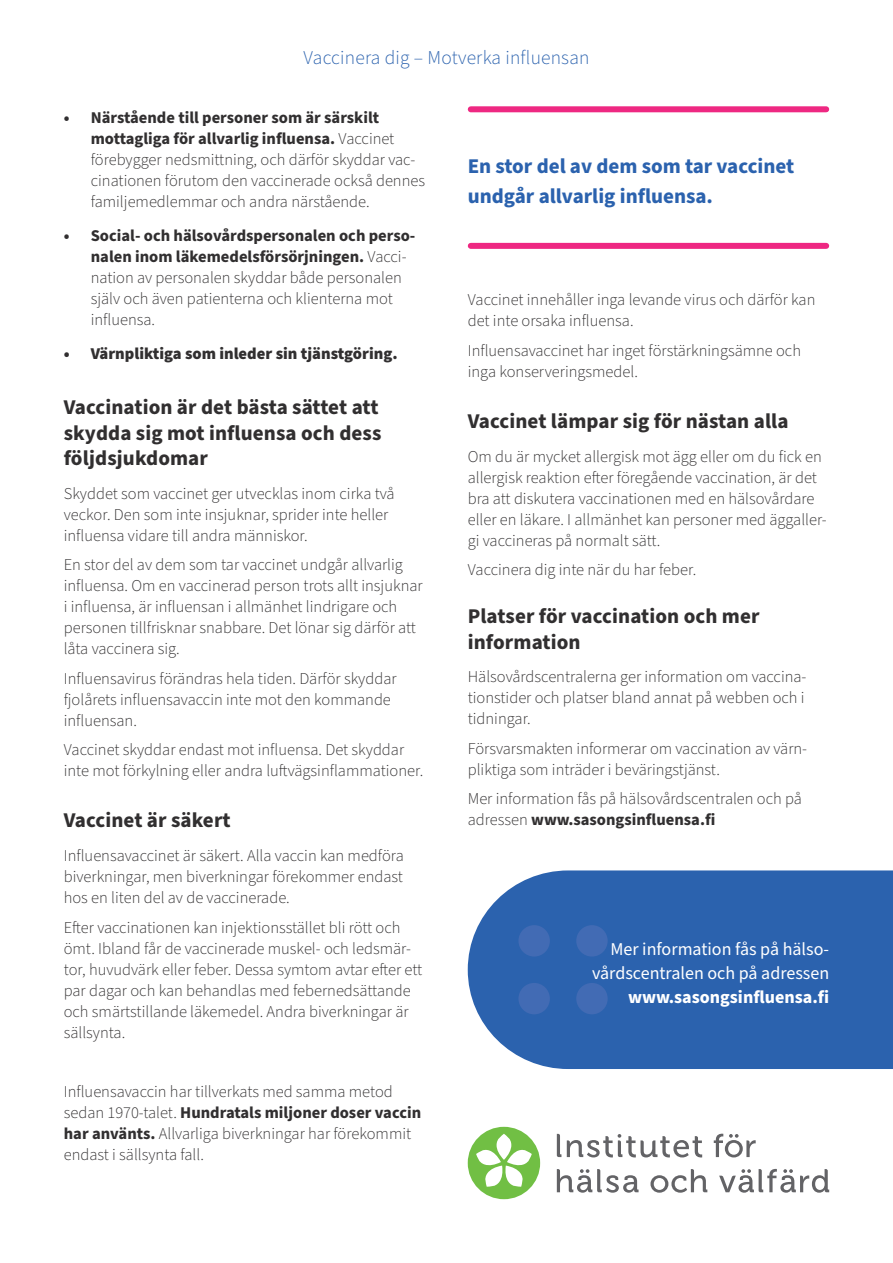
<style>
.page{position:relative;width:893px;height:1263px;background:#fff}
.page>*{position:absolute;margin:0;border:0;box-sizing:border-box;transform-origin:0 0}
.leipisotsikko{font:700 21px/25.5px "Source Sans Pro";letter-spacing:.005em;color:#312f30}
._2__otsikko{font:700 21px/30px "Source Sans Pro";color:#2b62ae}
.yläotsikko{font:300 19.5px "Source Sans Pro";letter-spacing:.01em;color:#2b62ae}
.nosto{font:18px/24px "Source Sans Pro";color:#fff;text-align:right}
.leipis{font:300 16.5px/21px "Source Sans Pro";color:#312f30}
.t1{font:900 16.5px "Source Sans Pro";color:#312f30}
.s1{font-weight:700}
</style>
<div class="page">
<div style="left:468px;top:870px;width:425px;height:199px;background:#2b62ae"></div>
<div style="left:576px;top:925px;width:32px;height:31px;background:#426bb4;border-radius:50%"></div>
<div style="left:518px;top:925px;width:32px;height:31px;background:#426bb4;border-radius:50%"></div>
<div style="left:576px;top:983px;width:32px;height:31px;background:#426bb4;border-radius:50%"></div>
<div style="left:518px;top:983px;width:32px;height:31px;background:#426bb4;border-radius:50%"></div>
<div style="left:471px;top:106px;width:355px;height:6px;background:#ee2882"></div>
<div style="left:471px;top:243px;width:355px;height:6px;background:#ee2882"></div>
<div style="left:468px;top:1127px;width:72px;height:72px;background:#71bf44;border-radius:50%"></div>
<svg style="left:476px;top:1134px;width:56px;height:53px"></svg>
<svg style="left:567px;top:1134px;width:135px;height:23px"></svg>
<svg style="left:557px;top:1134px;width:4px;height:23px"></svg>
<svg style="left:714px;top:1134px;width:42px;height:23px"></svg>
<svg style="left:557px;top:1169px;width:82px;height:24px"></svg>
<svg style="left:650px;top:1169px;width:57px;height:24px"></svg>
<svg style="left:719px;top:1169px;width:110px;height:24px"></svg>
<p class="yläotsikko" style="left:303px;top:44px;width:287px">Vaccinera dig – Motverka influensan</p>
<p class="leipis" style="left:91px;top:108px;width:336px;text-indent:-27px"><span class="s1">• Närstående till personer som är särskilt mottagliga för allvarlig influensa.</span> Vaccinet förebygger nedsmittning, och därför skyddar vac&shy;cinationen förutom den vaccinerade också dennes familjemedlemmar och andra närstående.</p>
<p class="leipis" style="left:91px;top:226px;width:326px;text-indent:-27px"><span class="s1">• Social- och hälsovårdspersonalen och perso&shy;nalen inom läkemedelsförsörjningen.</span> Vacci&shy;nation av personalen skyddar både personalen själv och även patienterna och klienterna mot influensa.</p>
<p class="t1" style="left:64px;top:342px;width:335px">• Värnpliktiga som inleder sin tjänstgöring.</p>
<p class="leipisotsikko" style="left:64px;top:395px;width:319px">Vaccination är det bästa sättet att skydda sig mot influensa och dess följdsjukdomar</p>
<p class="leipis" style="left:64px;top:483px;width:332px">Skyddet som vaccinet ger utvecklas inom cirka två veckor. Den som inte insjuknar, sprider inte heller influensa vidare till andra människor.</p>
<p class="leipis" style="left:64px;top:555px;width:360px">En stor del av dem som tar vaccinet undgår allvarlig influensa. Om en vaccinerad person trots allt insjuknar i influensa, är influensan i allmänhet lindrigare och personen tillfrisknar snabbare. Det lönar sig därför att låta vaccinera sig.</p>
<p class="leipis" style="left:64px;top:668px;width:334px">Influensavirus förändras hela tiden. Därför skyddar fjolårets influensavaccin inte mot den kommande influensan.</p>
<p class="leipis" style="left:64px;top:740px;width:361px">Vaccinet skyddar endast mot influensa. Det skyddar inte mot förkylning eller andra luftvägsinflammationer.</p>
<p class="leipisotsikko" style="left:64px;top:808px;width:168px">Vaccinet är säkert</p>
<p class="leipis" style="left:64px;top:846px;width:341px;text-align:justify">Influensavaccinet är säkert. Alla vaccin kan medföra biverkningar, men biverkningar förekommer endast hos en liten del av de vaccinerade.</p>
<p class="leipis" style="left:64px;top:917px;width:360px">Efter vaccinationen kan injektionsstället bli rött och ömt. Ibland får de vaccinerade muskel- och ledsmär&shy;tor, huvudvärk eller feber. Dessa symtom avtar efter ett par dagar och kan behandlas med febernedsättande och smärtstillande läkemedel. Andra biverkningar är sällsynta.</p>
<p class="leipis" style="left:64px;top:1081px;width:359px">Influensavaccin har tillverkats med samma metod sedan 1970-talet. <span class="s1">Hundratals miljoner doser vaccin har använts.</span> Allvarliga biverkningar har förekommit endast i sällsynta fall.</p>
<p class="_2__otsikko" style="left:468px;top:152px;width:328px">En stor del av dem som tar vaccinet undgår allvarlig influensa.</p>
<p class="leipis" style="left:468px;top:290px;width:349px">Vaccinet innehåller inga levande virus och därför kan det inte orsaka influensa.</p>
<p class="leipis" style="left:468px;top:340px;width:335px">Influensavaccinet har inget förstärkningsämne och inga konserveringsmedel.</p>
<p class="leipisotsikko" style="left:468px;top:409px;width:322px">Vaccinet lämpar sig för nästan alla</p>
<p class="leipis" style="left:468px;top:446px;width:361px">Om du är mycket allergisk mot ägg eller om du fick en allergisk reaktion efter föregående vaccination, är det bra att diskutera vaccinationen med en hälsovårdare eller en läkare. I allmänhet kan personer med äggaller&shy;gi vaccineras på normalt sätt.</p>
<p class="leipis" style="left:468px;top:560px;width:230px">Vaccinera dig inte när du har feber.</p>
<p class="leipisotsikko" style="left:468px;top:604px;width:293px">Platser för vaccination och mer information</p>
<p class="leipis" style="left:468px;top:667px;width:340px;text-align:justify">Hälsovårdscentralerna ger information om vaccina&shy;tionstider och platser bland annat på webben och i tidningar.</p>
<p class="leipis" style="left:468px;top:738px;width:341px">Försvarsmakten informerar om vaccination av värn&shy;pliktiga som inträder i beväringstjänst.</p>
<p class="leipis" style="left:468px;top:789px;width:336px">Mer information fås på hälsovårdscentralen och på adressen <span class="s1">www.sasongsinfluensa.fi</span></p>
<p class="nosto" style="left:592px;top:937px;width:239px">Mer information fås på hälso&shy;vårdscentralen och på adressen <span class="s1">www.sasongsinfluensa.fi</span></p>
</div>
